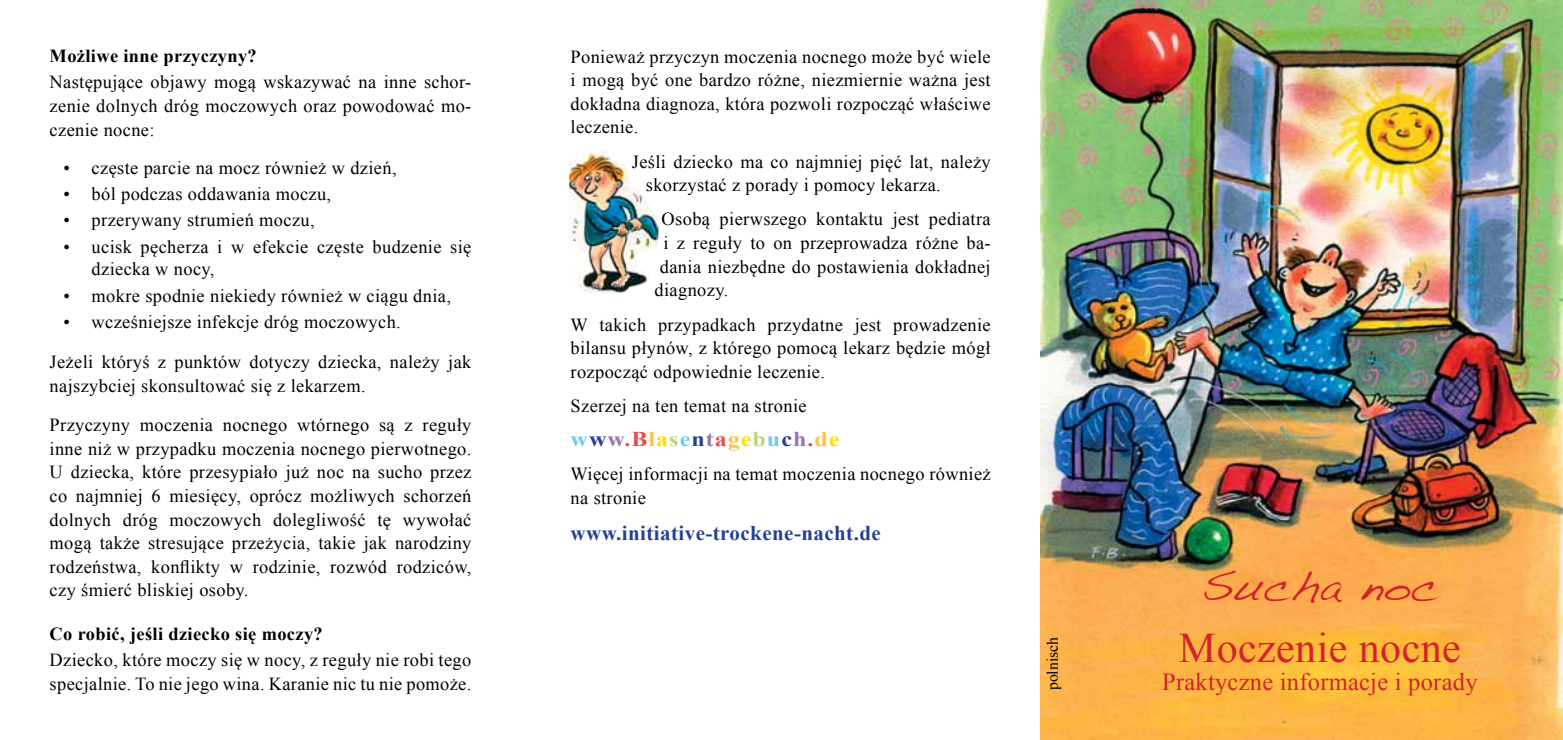
<style>
.page{position:relative;width:1563px;height:740px;background:#fff}
.page>*{position:absolute;margin:0;border:0;box-sizing:border-box;transform-origin:0 0}
.t1{font:42px "Times New Roman";letter-spacing:.01em;color:#d2232a}
.t2{font:36.75px "Dakota";letter-spacing:.02em;color:#d2232a}
.t3{font:24.5px "Times New Roman";letter-spacing:.01em;color:#d2232a}
.t4{font:700 21px "Times New Roman";letter-spacing:.02em;color:#25408f}
.t5{font:700 21px "Times New Roman";letter-spacing:.04em;color:#ea4b4b;scale:1.15 1}
.t6{font:18.38px/23.6px "Times New Roman";letter-spacing:.02em;color:#000}
.t7{font:700 18.38px "Times New Roman";letter-spacing:.02em;color:#000}
.t8{font:15.75px "Times New Roman";color:#000}
.s1{color:#6ccaf3}
.s2{color:#25408f}
.s3{color:#9875b4}
.s4{color:#fbc344}
.s5{color:#ffdc00}
.s6{color:#b8d774}
</style>
<div class="page">
<img style="left:569px;top:151px;width:89px;height:141px">
<img style="left:1040px;top:0;width:523px;height:739px">
<p class="t7" style="left:50px;top:43px;width:209px">Możliwe inne przyczyny?</p>
<p class="t6" style="left:50px;top:70px;width:423px;text-align:justify">Następujące objawy mogą wskazywać na inne schor&shy;zenie dolnych dróg moczowych oraz powodować mo&shy;czenie nocne:</p>
<p class="t6" style="left:64px;top:155px;width:334px">• częste parcie na mocz również w dzień,</p>
<p class="t6" style="left:64px;top:182px;width:269px">• ból podczas oddawania moczu,</p>
<p class="t6" style="left:64px;top:208px;width:253px">• przerywany strumień moczu,</p>
<p class="t6" style="left:92px;top:235px;width:381px;line-height:22.8px;text-indent:-28px">• ucisk pęcherza i w efekcie częste budzenie się dziecka w nocy,</p>
<p class="t6" style="left:64px;top:283px;width:389px">• mokre spodnie niekiedy również w ciągu dnia,</p>
<p class="t6" style="left:50px;top:301px;width:423px;line-height:40.1px;text-indent:14px">• wcześniejsze infekcje dróg moczowych.<br>Jeżeli któryś z punktów dotyczy dziecka, należy jak</p>
<p class="t6" style="left:50px;top:365px;width:423px;line-height:39px">najszybciej skonsultować się z lekarzem.<br>Przyczyny moczenia nocnego wtórnego są z reguły</p>
<p class="t6" style="left:50px;top:436px;width:423px;text-align:justify">inne niż w przypadku moczenia nocnego pierwotnego.<br>U dziecka, które przesypiało już noc na sucho przez co najmniej 6 miesięcy, oprócz możliwych schorzeń dolnych dróg moczowych dolegliwość tę wywołać mogą także stresujące przeżycia, takie jak narodziny rodzeństwa, konflikty w rodzinie, rozwód rodziców, czy śmierć bliskiej osoby.</p>
<p class="t7" style="left:50px;top:620px;width:275px">Co robić, jeśli dziecko się moczy?</p>
<p class="t6" style="left:50px;top:647px;width:423px">Dziecko, które moczy się w nocy, z reguły nie robi tego specjalnie. To nie jego wina. Karanie nic tu nie pomoże.</p>
<p class="t6" style="left:570px;top:44px;width:422px;text-align:justify">Ponieważ przyczyn moczenia nocnego może być wiele i mogą być one bardzo różne, niezmiernie ważna jest dokładna diagnoza, która pozwoli rozpocząć właściwe leczenie.</p>
<p class="t6" style="left:646px;top:149px;width:346px;text-indent:-14px">Jeśli dziecko ma co najmniej pięć lat, należy skorzystać z porady i pomocy lekarza.</p>
<p class="t6" style="left:661px;top:207px;width:331px">Osobą pierwszego kontaktu jest pediatra</p>
<p class="t6" style="left:663px;top:231px;width:329px">i z reguły to on przeprowadza różne ba-</p>
<p class="t6" style="left:660px;top:254px;width:332px">dania niezbędne do postawienia dokładnej</p>
<p class="t6" style="left:654px;top:278px;width:75px">diagnozy.</p>
<p class="t6" style="left:570px;top:312px;width:422px;text-align:justify">W takich przypadkach przydatne jest prowadzenie bilansu płynów, z którego pomocą lekarz będzie mógł rozpocząć odpowiednie leczenie.</p>
<p class="t6" style="left:570px;top:393px;width:238px">Szerzej na ten temat na stronie</p>
<p class="t5" style="left:570px;top:424px;width:235px"><span class="s1">w</span><span class="s2">w</span><span class="s3">w</span>.B<span class="s4">l</span><span class="s5">a</span><span class="s6">s</span><span class="s1">e</span><span class="s2">n</span><span class="s3">t</span>a<span class="s4">g</span><span class="s5">e</span><span class="s6">b</span><span class="s1">u</span><span class="s2">c</span><span class="s3">h</span>.<span class="s4">d</span><span class="s5">e</span></p>
<p class="t6" style="left:570px;top:461px;width:422px">Więcej informacji na temat moczenia nocnego również na stronie</p>
<p class="t4" style="left:570px;top:517px;width:312px">www.initiative-trockene-nacht.de</p>
<p class="t8" style="left:1042px;top:690px;width:55px;rotate:-90deg">polnisch</p>
<h2 class="t2" style="left:1201px;top:563px;width:238px">Sucha noc</h2>
<h1 class="t1" style="left:1179px;top:619px;width:283px">Moczenie nocne</h1>
<h3 class="t3" style="left:1162px;top:664px;width:317px">Praktyczne informacje i porady</h3>
</div>
